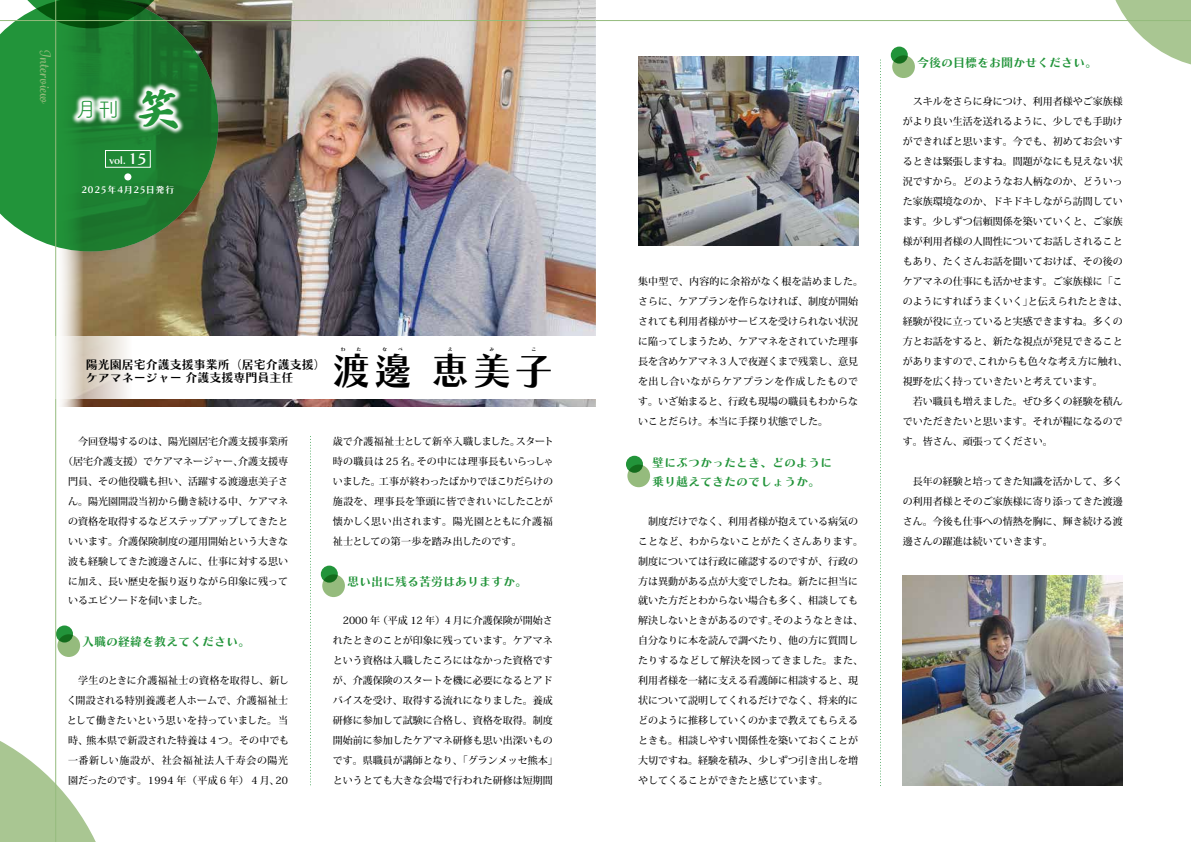
<style>
.page{position:relative;width:1191px;height:842px;background:#fff}
.page>*{position:absolute;margin:0;border:0;box-sizing:border-box;transform-origin:0 0}
.t1{font:38px "Chiaro Std B";color:#000}
.t2{font:21px "Tsuku B Rd Gothic Std R";color:#22943a}
.t3{font:500 14px "Grafolita Script";color:#95bb7d}
.t4{font:12px/20px "Chiaro Std B";color:#22943a}
.t5{font:12px/13px "Chiaro Std B";color:#000}
.t6{font:10.1px "Chiaro Std B";color:#fff}
.t7{font:500 10px/20px "Koz Min Pr 6 N";color:#000;text-align:justify}
.t8{font:9px "Chiaro Std B";letter-spacing:.085em;color:#fff}
.t9{font:4.8px "Chiaro Std B";color:#000}
.s1{font-family:"TA fuga fude";font-size:42px}
.s2{font-size:14.4px}
</style>
<div class="page">
<svg style="left:0;top:713px;width:96px;height:129px"></svg>
<svg style="left:1115px;top:0;width:76px;height:65px"></svg>
<svg style="left:880px;top:59px;width:1px;height:724px"></svg>
<svg style="left:310px;top:436px;width:1px;height:349px"></svg>
<img style="left:56px;top:0;width:539px;height:407px">
<div style="left:57px;top:634px;width:23px;height:23px;background:#95bb7d;border-radius:50%"></div>
<svg style="left:56px;top:625px;width:17px;height:17px"></svg>
<div style="left:322px;top:574px;width:23px;height:23px;background:#95bb7d;border-radius:50%"></div>
<svg style="left:321px;top:566px;width:17px;height:17px"></svg>
<div style="left:627px;top:464px;width:23px;height:23px;background:#95bb7d;border-radius:50%"></div>
<svg style="left:626px;top:456px;width:17px;height:17px"></svg>
<div style="left:892px;top:55px;width:23px;height:23px;background:#95bb7d;border-radius:50%"></div>
<svg style="left:890px;top:47px;width:17px;height:17px"></svg>
<svg style="left:0;top:0;width:218px;height:251px;background:#30843c"></svg>
<svg style="left:6px;top:0;width:170px;height:28px;background:#327238"></svg>
<hr style="left:595px;top:20px;width:596px;height:1px;background:#95bb7d">
<hr style="left:55px;top:0;width:1px;height:842px;background:#95bb7d">
<div style="left:124px;top:173px;width:7px;height:7px;background:#fff;border-radius:50%"></div>
<hr style="left:0;top:20px;width:595px;height:1px;background:#95bb7d">
<svg style="left:71px;top:82px;width:114px;height:53px"></svg>
<div style="left:0;top:336px;width:595px;height:62px;background:#fff"></div>
<div style="left:105px;top:150px;width:46px;height:18px;border:1px solid #fff"></div>
<img style="left:638px;top:57px;width:220px;height:189px">
<img style="left:903px;top:575px;width:220px;height:210px">
<h3 class="t3" style="left:54px;top:49px;width:56px;rotate:90deg">Interview</h3>
<h2 class="t2" style="left:76px;top:94px;width:105px">月刊 <span class="s1">笑</span></h2>
<p class="t6" style="left:109px;top:154px;width:38px">vol. <span class="s2">15</span></p>
<p class="t8" style="left:81px;top:184px;width:95px">2025年4月25日発行</p>
<p class="t9" style="left:341px;top:347px;width:6px">わ</p>
<p class="t9" style="left:356px;top:347px;width:6px">た</p>
<p class="t9" style="left:383px;top:347px;width:6px">な</p>
<p class="t9" style="left:398px;top:347px;width:6px">べ</p>
<p class="t5" style="left:86px;top:358px;width:241px">陽光園居宅介護支援事業所（居宅介護支援）ケアマネージャー 介護支援専門員主任</p>
<h1 class="t1" style="left:332px;top:348px;width:81px">渡邊</h1>
<p class="t9" style="left:448px;top:347px;width:6px">え</p>
<p class="t9" style="left:489px;top:347px;width:6px">み</p>
<p class="t9" style="left:531px;top:347px;width:6px">こ</p>
<h1 class="t1" style="left:431px;top:348px;width:123px">恵美子</h1>
<p class="t7" style="left:78px;top:431px;width:211px">今回登場するのは、陽光園居宅介護支援事業所</p>
<p class="t7" style="left:63px;top:451px;width:226px">（居宅介護支援）でケアマネージャー、介護支援専</p>
<p class="t7" style="left:68px;top:471px;width:221px">門員、その他役職も担い、活躍する渡邊恵美子さ</p>
<p class="t7" style="left:68px;top:491px;width:221px">ん。陽光園開設当初から働き続ける中、ケアマネ</p>
<p class="t7" style="left:68px;top:511px;width:221px">の資格を取得するなどステップアップしてきたと</p>
<p class="t7" style="left:68px;top:531px;width:221px">いいます。介護保険制度の運用開始という大きな</p>
<p class="t7" style="left:68px;top:551px;width:221px">波も経験してきた渡邊さんに、仕事に対する思い</p>
<p class="t7" style="left:68px;top:571px;width:221px">に加え、長い歴史を振り返りながら印象に残って</p>
<p class="t7" style="left:68px;top:591px;width:141px">いるエピソードを伺いました。</p>
<p class="t4" style="left:82px;top:632px;width:169px">入職の経緯を教えてください。</p>
<p class="t7" style="left:67px;top:671px;width:223px;text-indent:11px">学生のときに介護福祉士の資格を取得し、新しく開設される特別養護老人ホームで、介護福祉士として働きたいという思いを持っていました。当時、熊本県で新設された特養は４つ。その中でも一番新しい施設が、社会福祉法人千寿会の陽光園だったのです。1994 年（平成６年）４月、20</p>
<p class="t7" style="left:333px;top:431px;width:222px">歳で介護福祉士として新卒入職しました。スタート時の職員は 25 名。その中には理事長もいらっしゃいました。工事が終わったばかりでほこりだらけの施設を、理事長を筆頭に皆できれいにしたことが懐かしく思い出されます。陽光園とともに介護福祉士としての第一歩を踏み出したのです。</p>
<p class="t4" style="left:347px;top:572px;width:181px">思い出に残る苦労はありますか。</p>
<p class="t7" style="left:333px;top:611px;width:226px;text-align:center">2000 年（平成 12 年）４月に介護保険が開始さ<br>れたときのことが印象に残っています。ケアマネという資格は入職したころにはなかった資格ですが、介護保険のスタートを機に必要になるとアドバイスを受け、取得する流れになりました。養成研修に参加して試験に合格し、資格を取得。制度開始前に参加したケアマネ研修も思い出深いものです。県職員が講師となり、「グランメッセ熊本」というとても大きな会場で行われた研修は短期間</p>
<p class="t7" style="left:638px;top:272px;width:226px;text-align:left">集中型で、内容的に余裕がなく根を詰めました。さらに、ケアプランを作らなければ、制度が開始されても利用者様がサービスを受けられない状況に陥ってしまうため、ケアマネをされていた理事長を含めケアマネ３人で夜遅くまで残業し、意見を出し合いながらケアプランを作成したものです。いざ始まると、行政も現場の職員もわからないことだらけ。本当に手探り状態でした。</p>
<p class="t4" style="left:652px;top:452px;width:181px">壁にぶつかったとき、どのように乗り越えてきたのでしょうか。</p>
<p class="t7" style="left:638px;top:511px;width:226px;text-align:left;text-indent:10px">制度だけでなく、利用者様が抱えている病気のことなど、わからないことがたくさんあります。制度については行政に確認するのですが、行政の方は異動がある点が大変でしたね。新たに担当に就いた方だとわからない場合も多く、相談しても解決しないときがあるのです。そのようなときは、自分なりに本を読んで調べたり、他の方に質問したりするなどして解決を図ってきました。また、利用者様を一緒に支える看護師に相談すると、現状について説明してくれるだけでなく、将来的にどのように推移していくのかまで教えてもらえるときも。相談しやすい関係性を築いておくことが大切ですね。経験を積み、少しずつ引き出しを増やしてくることができたと感じています。</p>
<p class="t4" style="left:917px;top:53px;width:182px">今後の目標をお聞かせください。</p>
<p class="t7" style="left:903px;top:92px;width:227px;text-align:left;text-indent:10px">スキルをさらに身につけ、利用者様やご家族様がより良い生活を送れるように、少しでも手助けができればと思います。今でも、初めてお会いするときは緊張しますね。問題がなにも見えない状況ですから。どのようなお人柄なのか、どういった家族環境なのか、ドキドキしながら訪問しています。少しずつ信頼関係を築いていくと、ご家族様が利用者様の人間性についてお話しされることもあり、たくさんお話を聞いておけば、その後のケアマネの仕事にも活かせます。ご家族様に「このようにすればうまくいく」と伝えられたときは、経験が役に立っていると実感できますね。多くの方とお話をすると、新たな視点が発見できることがありますので、これからも色々な考え方に触れ、視野を広く持っていきたいと考えています。</p>
<p class="t7" style="left:903px;top:391px;width:222px;text-indent:10px">若い職員も増えました。ぜひ多くの経験を積んでいただきたいと思います。それが糧になるのです。皆さん、頑張ってください。</p>
<p class="t7" style="left:903px;top:471px;width:222px;text-indent:10px">長年の経験と培ってきた知識を活かして、多くの利用者様とそのご家族様に寄り添ってきた渡邊さん。今後も仕事への情熱を胸に、輝き続ける渡邊さんの躍進は続いていきます。</p>
</div>
